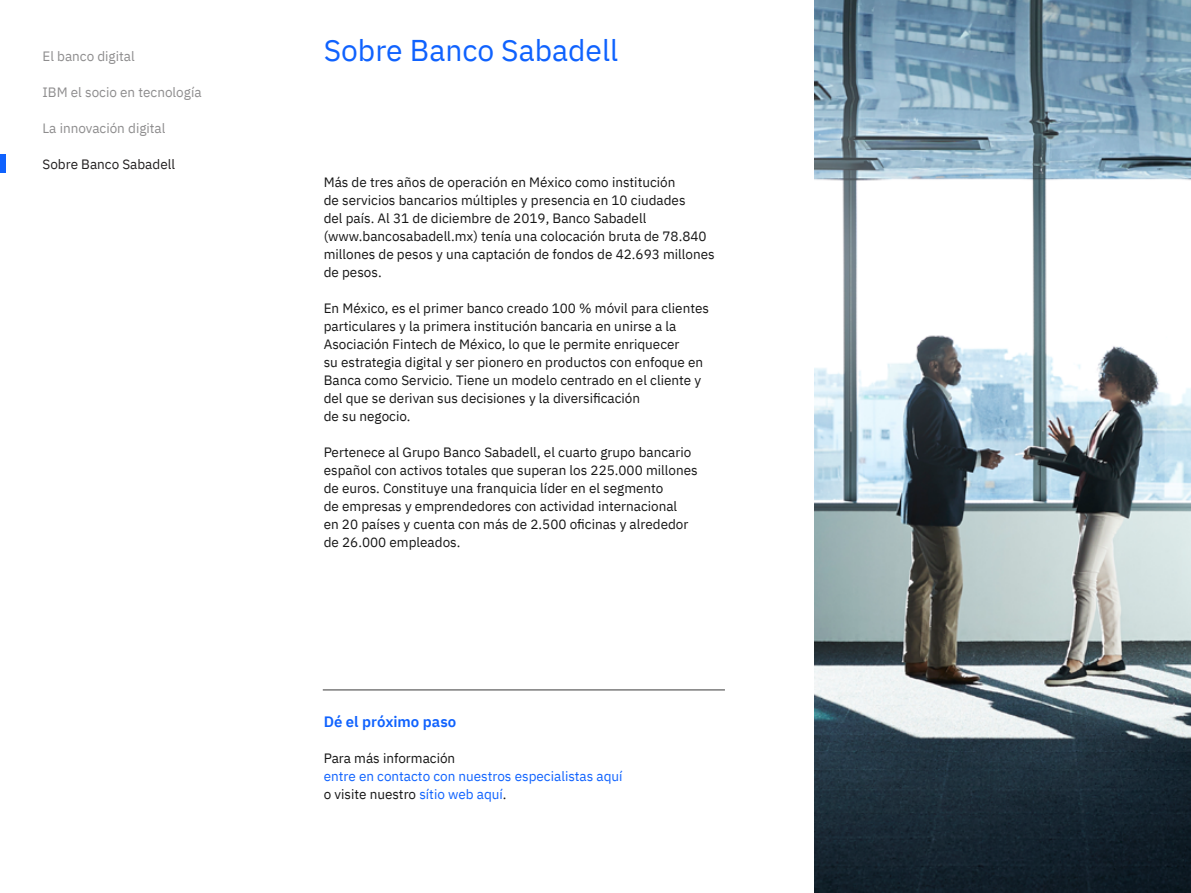
<style>
.page{position:relative;width:1191px;height:893px;background:#fff}
.page>*{position:absolute;margin:0;border:0;box-sizing:border-box;transform-origin:0 0}
.t1{font:30px "IBM Plex Sans";color:#0f62fe}
.t2{font:600 15px "IBM Plex Sans";color:#0f62fe}
.t3{font:13.5px/18px "IBM Plex Sans";color:#161616}
.t4{font:13.5px/18px "IBM Plex Sans";color:#0f62fe}
.t5{font:13.5px "IBM Plex Sans";color:#8e8d8e}
.t6{font:13.5px "IBM Plex Sans";color:#221f20}
.s1{color:#161616}
</style>
<div class="page">
<img style="left:814px;top:0;width:377px;height:893px">
<div style="left:0;top:154px;width:5px;height:18px;background:#0f62fe"></div>
<hr style="left:323px;top:690px;width:402px;height:1px;background:#393939">
<p class="t5" style="left:43px;top:45px;width:94px">El banco digital</p>
<p class="t5" style="left:43px;top:81px;width:161px">IBM el socio en tecnología</p>
<p class="t5" style="left:43px;top:117px;width:124px">La innovación digital</p>
<p class="t6" style="left:43px;top:153px;width:134px">Sobre Banco Sabadell</p>
<h1 class="t1" style="left:324px;top:27px;width:296px">Sobre Banco Sabadell</h1>
<p class="t3" style="left:324px;top:172px;width:392px">Más de tres años de operación en México como institución<br>de servicios bancarios múltiples y presencia en 10 ciudades<br>del país. Al 31 de diciembre de 2019, Banco Sabadell (www.bancosabadell.mx) tenía una colocación bruta de 78.840 millones de pesos y una captación de fondos de 42.693 millones de pesos.</p>
<p class="t3" style="left:324px;top:298px;width:387px">En México, es el primer banco creado 100 % móvil para clientes particulares y la primera institución bancaria en unirse a la Asociación Fintech de México, lo que le permite enriquecer<br>su estrategia digital y ser pionero en productos con enfoque en Banca como Servicio. Tiene un modelo centrado en el cliente y del que se derivan sus decisiones y la diversificación<br>de su negocio.</p>
<p class="t3" style="left:324px;top:442px;width:375px">Pertenece al Grupo Banco Sabadell, el cuarto grupo bancario español con activos totales que superan los 225.000 millones de euros. Constituye una franquicia líder en el segmento<br>de empresas y emprendedores con actividad internacional<br>en 20 países y cuenta con más de 2.500 oficinas y alrededor de 26.000 empleados.</p>
<p class="t2" style="left:324px;top:709px;width:134px">Dé el próximo paso</p>
<p class="t3" style="left:324px;top:748px;width:133px">Para más información</p>
<p class="t4" style="left:324px;top:766px;width:300px">entre en contacto con nuestros especialistas aquí <span class="s1">o visite nuestro</span> sítio web aquí<span class="s1">.</span></p>
</div>
